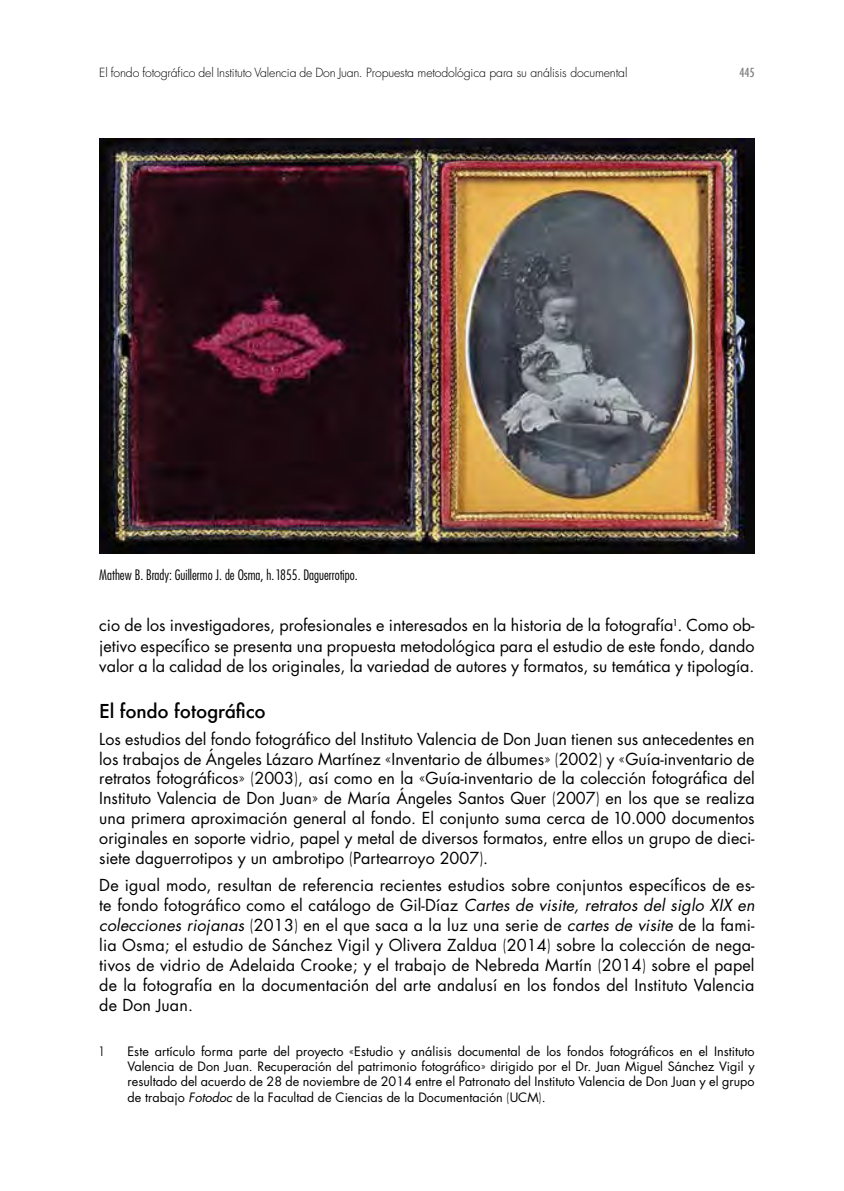
<style>
.page{position:relative;width:844px;height:1191px;background:#fff}
.page>*{position:absolute;margin:0;border:0;box-sizing:border-box;transform-origin:0 0}
.t1{font:500 18.72px "Futura";letter-spacing:-.01em;color:#000}
.t2{font:16.1px/19.9px "Futura";color:#000;text-align:justify}
.t3{font:300 condensed 14px "Futura";color:#000}
.t4{font:12.6px/15.2px "Futura";color:#000;text-align:justify}
.t5{font:300 condensed 12.6px "Futura";color:#000}
.t6{font:300 12.25px "Futura";letter-spacing:-.01em;color:#000}
.t7{font:500 condensed 12.25px "Futura";color:#7e7f81}
.s1{font-weight:300}
.s2{font-style:italic}
</style>
<div class="page">
<img style="left:99px;top:139px;width:655px;height:414px">
<p class="t6" style="left:99px;top:64px;width:529px">El fondo fotográfico del Instituto Valencia de Don Juan. Propuesta metodológica para su análisis documental</p>
<p class="t7" style="left:739px;top:64px;width:17px">445</p>
<p class="t3" style="left:99px;top:566px;width:260px">Mathew B. Brady: Guillermo J. de Osma, h. 1855. Daguerrotipo.</p>
<p class="t2" style="left:99px;top:615px;width:656px;line-height:20.5px">cio de los investigadores, profesionales e interesados en la historia de la fotografía<sup>1</sup>. Como ob&shy;jetivo específico se presenta una propuesta metodológica para el estudio de este fondo, dando valor a la calidad de los originales, la variedad de autores y formatos, su temática y tipología.</p>
<p class="t1" style="left:99px;top:698px;width:168px">El fondo fotográfico</p>
<p class="t2" style="left:99px;top:728px;width:656px">Los estudios del fondo fotográfico del Instituto Valencia de Don Juan tienen sus antecedentes en los trabajos de Ángeles Lázaro Martínez <span class="s1">«</span>Inventario de álbumes<span class="s1">» (</span>2002<span class="s1">)</span> y <span class="s1">«</span>Guía-inventario de retratos fotográficos<span class="s1">» (</span>2003<span class="s1">)</span>, así como en la <span class="s1">«</span>Guía-inventario de la colección fotográfica del Instituto Valencia de Don Juan<span class="s1">»</span> de María Ángeles Santos Quer <span class="s1">(</span>2007<span class="s1">)</span> en los que se realiza una primera aproximación general al fondo. El conjunto suma cerca de 10.000 documentos originales en soporte vidrio, papel y metal de diversos formatos, entre ellos un grupo de dieci&shy;siete daguerrotipos y un ambrotipo <span class="s1">(</span>Partearroyo 2007<span class="s1">)</span>.</p>
<p class="t2" style="left:99px;top:875px;width:656px">De igual modo, resultan de referencia recientes estudios sobre conjuntos específicos de es&shy;te fondo fotográfico como el catálogo de Gil-Díaz <span class="s2">Cartes de visite, retratos del siglo XIX en colecciones riojanas</span> <span class="s1">(</span>2013<span class="s1">)</span> en el que saca a la luz una serie de <span class="s2">cartes de visite</span> de la fami&shy;lia Osma; el estudio de Sánchez Vigil y Olivera Zaldua <span class="s1">(</span>2014<span class="s1">)</span> sobre la colección de nega&shy;tivos de vidrio de Adelaida Crooke; y el trabajo de Nebreda Martín <span class="s1">(</span>2014<span class="s1">)</span> sobre el papel de la fotografía en la documentación del arte andalusí en los fondos del Instituto Valencia de Don Juan.</p>
<p class="t5" style="left:99px;top:1043px;width:7px">1</p>
<p class="t4" style="left:127px;top:1043px;width:628px">Este artículo forma parte del proyecto <span class="s1">«</span>Estudio y análisis documental de los fondos fotográficos en el Instituto Valencia de Don Juan. Recuperación del patrimonio fotográfico<span class="s1">»</span> dirigido por el Dr. Juan Miguel Sánchez Vigil y resultado del acuerdo de 28 de noviembre de 2014 entre el Patronato del Instituto Valencia de Don Juan y el grupo de trabajo <span class="s2">Fotodoc</span> de la Facultad de Ciencias de la Documentación <span class="s1">(</span>UCM<span class="s1">)</span>.</p>
</div>
